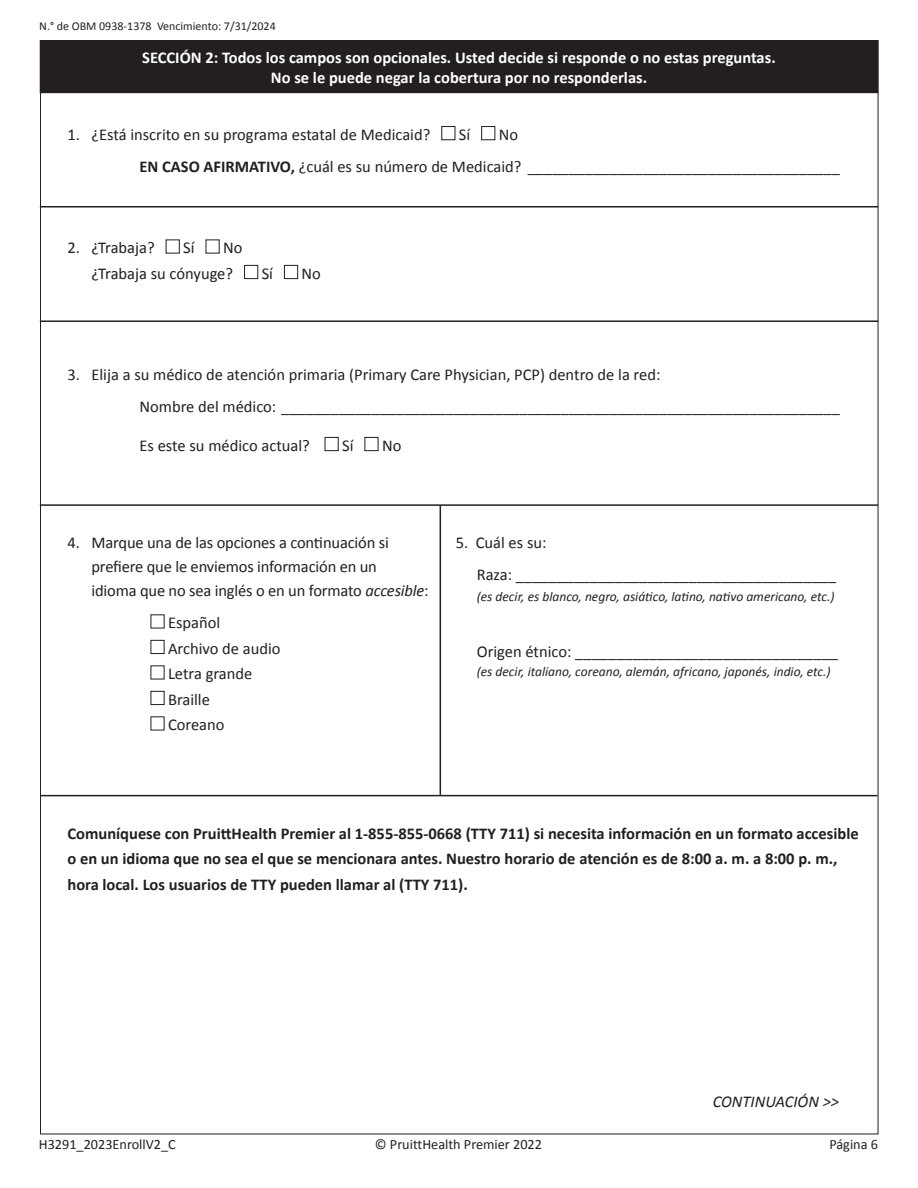
<style>
.page{position:relative;width:918px;height:1188px;background:#fff}
.page>*{position:absolute;margin:0;border:0;box-sizing:border-box;transform-origin:0 0}
.Body_Copy_9_11_5{font:16.5px/24px "Calibri";color:#231f20}
.t1{font:700 16.5px/25.5px "Calibri";color:#231f20}
.t2{font:700 16.5px/19.8px "Calibri";color:#fff;text-align:center}
.Body_Copy_9_11_5-2{font:italic 16.5px "Calibri";color:#231f20}
.t3{font:14.25px "Calibri";color:#231f20}
.Body_Copy_9_11_5-3{font:italic 13.5px "Calibri";color:#231f20}
.t4{font:12px "Calibri";color:#231f20}
.s1{font-weight:700}
.s2{font-style:italic}
</style>
<div class="page">
<div style="left:442px;top:126px;width:13px;height:14px;border:1px solid #231f20"></div>
<div style="left:481px;top:126px;width:14px;height:14px;border:1px solid #231f20"></div>
<div style="left:151px;top:640px;width:13px;height:14px;border:1px solid #231f20"></div>
<div style="left:151px;top:691px;width:13px;height:14px;border:1px solid #231f20"></div>
<div style="left:166px;top:240px;width:14px;height:13px;border:1px solid #231f20"></div>
<div style="left:244px;top:265px;width:14px;height:14px;border:1px solid #231f20"></div>
<div style="left:284px;top:265px;width:14px;height:14px;border:1px solid #231f20"></div>
<hr style="left:40px;top:206px;width:838px;height:2px;background:#231f20">
<hr style="left:40px;top:320px;width:838px;height:2px;background:#231f20">
<hr style="left:40px;top:504px;width:838px;height:2px;background:#231f20">
<div style="left:325px;top:437px;width:13px;height:14px;border:1px solid #231f20"></div>
<div style="left:365px;top:437px;width:13px;height:14px;border:1px solid #231f20"></div>
<div style="left:40px;top:40px;width:838px;height:53px;background:#231f20"></div>
<hr style="left:440px;top:505px;width:1px;height:290px;background:#231f20">
<hr style="left:40px;top:795px;width:838px;height:1px;background:#231f20">
<p class="t4" style="left:39px;top:19px;width:238px">N.° de OBM 0938-1378 Vencimiento: 7/31/2024</p>
<p class="t2" style="left:142px;top:47px;width:635px">SECCIÓN 2: Todos los campos son opcionales. Usted decide si responde o no estas preguntas.<br>No se le puede negar la cobertura por no responderlas.</p>
<p class="Body_Copy_9_11_5" style="left:68px;top:122px;width:364px">1. ¿Está inscrito en su programa estatal de Medicaid?</p>
<p class="Body_Copy_9_11_5" style="left:459px;top:122px;width:13px">Sí</p>
<p class="Body_Copy_9_11_5" style="left:499px;top:122px;width:21px">No</p>
<p class="Body_Copy_9_11_5" style="left:140px;top:154px;width:702px"><span class="s1">EN CASO AFIRMATIVO,</span> ¿cuál es su número de Medicaid? ______________________________________</p>
<p class="Body_Copy_9_11_5" style="left:68px;top:235px;width:89px">2. ¿Trabaja?</p>
<p class="Body_Copy_9_11_5" style="left:183px;top:235px;width:13px">Sí</p>
<p class="Body_Copy_9_11_5" style="left:91px;top:234px;width:152px;line-height:25.5px;text-indent:132px">No ¿Trabaja su cónyuge?</p>
<p class="Body_Copy_9_11_5" style="left:262px;top:261px;width:13px">Sí</p>
<p class="Body_Copy_9_11_5" style="left:302px;top:261px;width:21px">No</p>
<p class="Body_Copy_9_11_5" style="left:68px;top:361px;width:594px">3. Elija a su médico de atención primaria (Primary Care Physician, PCP) dentro de la red:</p>
<p class="Body_Copy_9_11_5" style="left:140px;top:394px;width:702px">Nombre del médico: ____________________________________________________________________</p>
<p class="Body_Copy_9_11_5" style="left:140px;top:433px;width:172px">Es este su médico actual?</p>
<p class="Body_Copy_9_11_5" style="left:342px;top:433px;width:13px">Sí</p>
<p class="Body_Copy_9_11_5" style="left:382px;top:433px;width:21px">No</p>
<p class="Body_Copy_9_11_5" style="left:91px;top:530px;width:339px;text-indent:-24px">4. Marque una de las opciones a continuación si prefiere que le enviemos información en un<br>idioma que no sea inglés o en un formato <span class="s2">accesible</span>:</p>
<p class="Body_Copy_9_11_5" style="left:168px;top:610px;width:54px">Español</p>
<p class="Body_Copy_9_11_5" style="left:168px;top:635px;width:114px">Archivo de audio</p>
<p class="Body_Copy_9_11_5" style="left:168px;top:661px;width:86px">Letra grande</p>
<p class="Body_Copy_9_11_5" style="left:168px;top:686px;width:43px">Braille</p>
<p class="Body_Copy_9_11_5" style="left:168px;top:712px;width:58px">Coreano</p>
<p class="Body_Copy_9_11_5" style="left:456px;top:530px;width:92px">5. Cuál es su:</p>
<p class="Body_Copy_9_11_5" style="left:477px;top:562px;width:361px">Raza: _______________________________________</p>
<p class="Body_Copy_9_11_5-3" style="left:477px;top:588px;width:359px">(es decir, es blanco, negro, asiático, latino, nativo americano, etc.)</p>
<p class="Body_Copy_9_11_5" style="left:477px;top:639px;width:363px">Origen étnico: ________________________________</p>
<p class="Body_Copy_9_11_5-3" style="left:477px;top:663px;width:355px">(es decir, italiano, coreano, alemán, africano, japonés, indio, etc.)</p>
<p class="t1" style="left:68px;top:820px;width:793px">Comuníquese con PruittHealth Premier al 1-855-855-0668 (TTY 711) si necesita información en un formato accesible o en un idioma que no sea el que se mencionara antes. Nuestro horario de atención es de 8:00 a. m. a 8:00 p. m., hora local. Los usuarios de TTY pueden llamar al (TTY 711).</p>
<p class="Body_Copy_9_11_5-2" style="left:713px;top:1091px;width:128px">CONTINUACIÓN &gt;&gt;</p>
<p class="t3" style="left:39px;top:1135px;width:138px">H3291_2023EnrollV2_C</p>
<p class="t3" style="left:375px;top:1135px;width:169px">© PruittHealth Premier 2022</p>
<p class="t3" style="left:829px;top:1135px;width:50px">Página 6</p>
</div>
